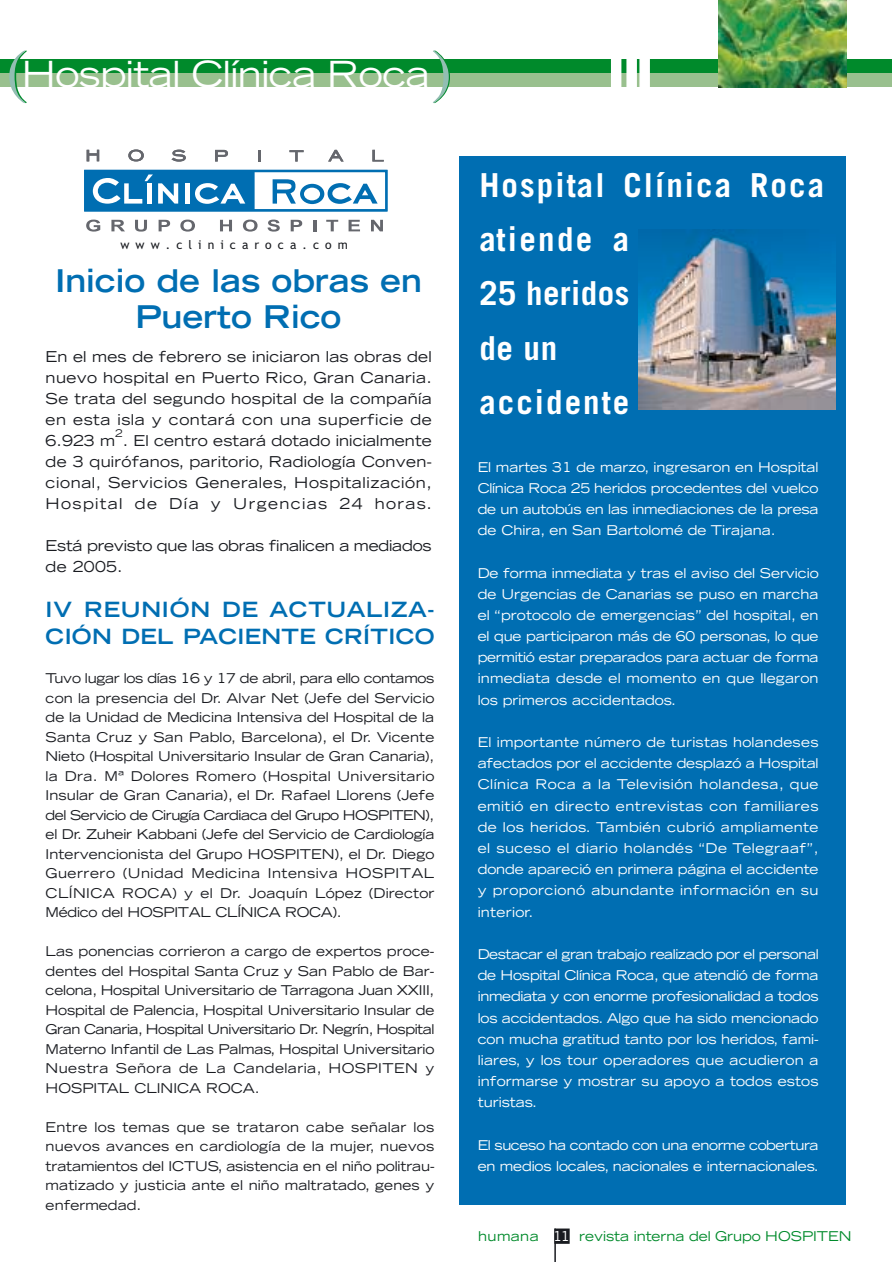
<style>
.page{position:relative;width:892px;height:1262px;background:#fff}
.page>*{position:absolute;margin:0;border:0;box-sizing:border-box;transform-origin:0 0}
.t1{font:61.95px "Times";color:#92beb2}
.t2{font:expanded 36px "Trade Gothic LH";letter-spacing:-.015em;color:#fff}
.t3{font:700 33px/54px "Trade Gothic";letter-spacing:.065em;color:#fff}
.t4{font:700 expanded 31.35px/36.3px "Trade Gothic LH";color:#006eb2;text-align:center}
.t5{font:700 expanded 21px/27px "Trade Gothic LH";letter-spacing:.015em;color:#006eb2}
.t6{font:expanded 15px/21px "Trade Gothic LH";letter-spacing:.03em;color:#191b20;text-align:justify}
.t7{font:expanded 15px/21px "Trade Gothic LH";letter-spacing:-.015em;color:#191b20}
.t8{font:expanded 13.5px/19.5px "Trade Gothic LH";letter-spacing:.01em;color:#191b20;text-align:justify}
.t9{font:expanded 13.5px/21.1px "Trade Gothic LH";color:#fff;text-align:justify}
.t10{font:expanded 13.5px "Trade Gothic LH";color:#008a2b}
.t11{font:12.15px "Trebuchet MS";letter-spacing:.5em;color:#191b20}
.t12{font:expanded 10.5px "Trade Gothic LH";color:#191b20}
.s1{color:#fff}
</style>
<div class="page">
<div style="left:0;top:59px;width:892px;height:17px;background:#008a2b"></div>
<div style="left:0;top:73px;width:892px;height:14px;background:#99c08e"></div>
<div style="left:554px;top:1228px;width:15px;height:15px;background:#191b20;border:2px solid #191b20"></div>
<hr style="left:554px;top:1228px;width:2px;height:33px;background:#191b20">
<img style="left:718px;top:0;width:128px;height:87px">
<div style="left:611px;top:48px;width:10px;height:50px;background:#fff"></div>
<div style="left:626px;top:48px;width:11px;height:50px;background:#fff;border:2px solid #fff"></div>
<div style="left:639px;top:48px;width:11px;height:50px;background:#fff;border:2px solid #fff"></div>
<div style="left:459px;top:156px;width:386px;height:1048px;background:#006eb2"></div>
<svg style="left:328px;top:150px;width:15px;height:11px"></svg>
<svg style="left:372px;top:150px;width:12px;height:11px"></svg>
<div style="left:84px;top:170px;width:303px;height:41px;border:2px solid #006eb2"></div>
<svg style="left:85px;top:171px;width:169px;height:39px"></svg>
<svg style="left:272px;top:179px;width:105px;height:25px"></svg>
<svg style="left:87px;top:150px;width:12px;height:11px"></svg>
<svg style="left:171px;top:150px;width:15px;height:12px"></svg>
<svg style="left:258px;top:150px;width:2px;height:12px"></svg>
<svg style="left:289px;top:150px;width:14px;height:11px"></svg>
<svg style="left:128px;top:149px;width:16px;height:12px"></svg>
<svg style="left:215px;top:150px;width:13px;height:11px"></svg>
<svg style="left:86px;top:219px;width:14px;height:12px"></svg>
<svg style="left:111px;top:220px;width:14px;height:11px"></svg>
<svg style="left:135px;top:220px;width:12px;height:11px"></svg>
<svg style="left:159px;top:220px;width:11px;height:11px"></svg>
<svg style="left:180px;top:219px;width:15px;height:12px"></svg>
<svg style="left:220px;top:220px;width:12px;height:11px"></svg>
<svg style="left:243px;top:219px;width:14px;height:12px"></svg>
<svg style="left:267px;top:219px;width:13px;height:12px"></svg>
<svg style="left:291px;top:220px;width:11px;height:11px"></svg>
<svg style="left:313px;top:220px;width:3px;height:11px"></svg>
<svg style="left:326px;top:220px;width:12px;height:11px"></svg>
<svg style="left:348px;top:220px;width:12px;height:11px"></svg>
<svg style="left:371px;top:220px;width:12px;height:11px"></svg>
<img style="left:638px;top:230px;width:197px;height:179px">
<h1 class="t1" style="left:6px;top:49px;width:22px">(</h1>
<h1 class="t1" style="left:431px;top:49px;width:22px">)</h1>
<h2 class="t2" style="left:22px;top:60px;width:409px">Hospital Clínica Roca</h2>
<p class="t11" style="left:120px;top:239px;width:229px">www.clinicaroca.com</p>
<h3 class="t4" style="left:55px;top:265px;width:368px">Inicio de las obras en<br>Puerto Rico</h3>
<p class="t6" style="left:46px;top:347px;width:387px">En el mes de febrero se iniciaron las obras del nuevo hospital en Puerto Rico, Gran Canaria.<br>Se trata del segundo hospital de la compañía en esta isla y contará con una superficie de 6.923 m</p>
<p class="t12" style="left:115px;top:429px;width:9px">2</p>
<p class="t6" style="left:46px;top:431px;width:387px;text-indent:77px">. El centro estará dotado inicialmente de 3 quirófanos, paritorio, Radiología Conven&shy;cional, Servicios Generales, Hospitalización, Hospital de Día y Urgencias 24 horas.</p>
<p class="t7" style="left:46px;top:536px;width:387px">Está previsto que las obras finalicen a mediados de 2005.</p>
<h3 class="t5" style="left:46px;top:598px;width:390px">IV REUNIÓN DE ACTUALIZA-<br>CIÓN DEL PACIENTE CRÍTICO</h3>
<p class="t8" style="left:46px;top:669px;width:390px">Tuvo lugar los días 16 y 17 de abril, para ello contamos con la presencia del Dr. Alvar Net (Jefe del Servicio de la Unidad de Medicina Intensiva del Hospital de la Santa Cruz y San Pablo, Barcelona), el Dr. Vicente Nieto (Hospital Universitario Insular de Gran Canaria), la Dra. Mª Dolores Romero (Hospital Universitario Insular de Gran Canaria), el Dr. Rafael Llorens (Jefe del Servicio de Cirugía Cardiaca del Grupo HOSPITEN), el Dr. Zuheir Kabbani (Jefe del Servicio de Cardiología Intervencionista del Grupo HOSPITEN), el Dr. Diego Guerrero (Unidad Medicina Intensiva HOSPITAL CLÍNICA ROCA) y el Dr. Joaquín López (Director Médico del HOSPITAL CLÍNICA ROCA).</p>
<p class="t8" style="left:46px;top:942px;width:390px">Las ponencias corrieron a cargo de expertos proce&shy;dentes del Hospital Santa Cruz y San Pablo de Bar&shy;celona, Hospital Universitario de Tarragona Juan XXIII, Hospital de Palencia, Hospital Universitario Insular de Gran Canaria, Hospital Universitario Dr. Negrín, Hospital Materno Infantil de Las Palmas, Hospital Universitario Nuestra Señora de La Candelaria, HOSPITEN y HOSPITAL CLINICA ROCA.</p>
<p class="t8" style="left:46px;top:1118px;width:390px">Entre los temas que se trataron cabe señalar los nuevos avances en cardiología de la mujer, nuevos tratamientos del ICTUS, asistencia en el niño politrau&shy;matizado y justicia ante el niño maltratado, genes y enfermedad.</p>
<h3 class="t3" style="left:479px;top:162px;width:346px">Hospital Clínica Roca atiende a<br>25 heridos<br>de un<br>accidente</h3>
<p class="t9" style="left:477px;top:457px;width:342px">El martes 31 de marzo, ingresaron en Hospital Clínica Roca 25 heridos procedentes del vuelco de un autobús en las inmediaciones de la presa de Chira, en San Bartolomé de Tirajana.</p>
<p class="t9" style="left:477px;top:563px;width:342px">De forma inmediata y tras el aviso del Servicio de Urgencias de Canarias se puso en marcha el “protocolo de emergencias” del hospital, en el que participaron más de 60 personas, lo que permitió estar preparados para actuar de forma inmediata desde el momento en que llegaron los primeros accidentados.</p>
<p class="t9" style="left:477px;top:732px;width:342px">El importante número de turistas holandeses afectados por el accidente desplazó a Hospital Clínica Roca a la Televisión holandesa, que emitió en directo entrevistas con familiares de los heridos. También cubrió ampliamente el suceso el diario holandés “De Telegraaf”, donde apareció en primera página el accidente y proporcionó abundante información en su interior.</p>
<p class="t9" style="left:477px;top:944px;width:342px">Destacar el gran trabajo realizado por el personal de Hospital Clínica Roca, que atendió de forma inmediata y con enorme profesionalidad a todos los accidentados. Algo que ha sido mencionado con mucha gratitud tanto por los heridos, fami&shy;liares, y los tour operadores que acudieron a informarse y mostrar su apoyo a todos estos turistas.</p>
<p class="t9" style="left:477px;top:1135px;width:342px">El suceso ha contado con una enorme cobertura en medios locales, nacionales e internacionales.</p>
<p class="t10" style="left:478px;top:1230px;width:375px">humana <span class="s1">11</span> revista interna del Grupo HOSPITEN</p>
</div>
